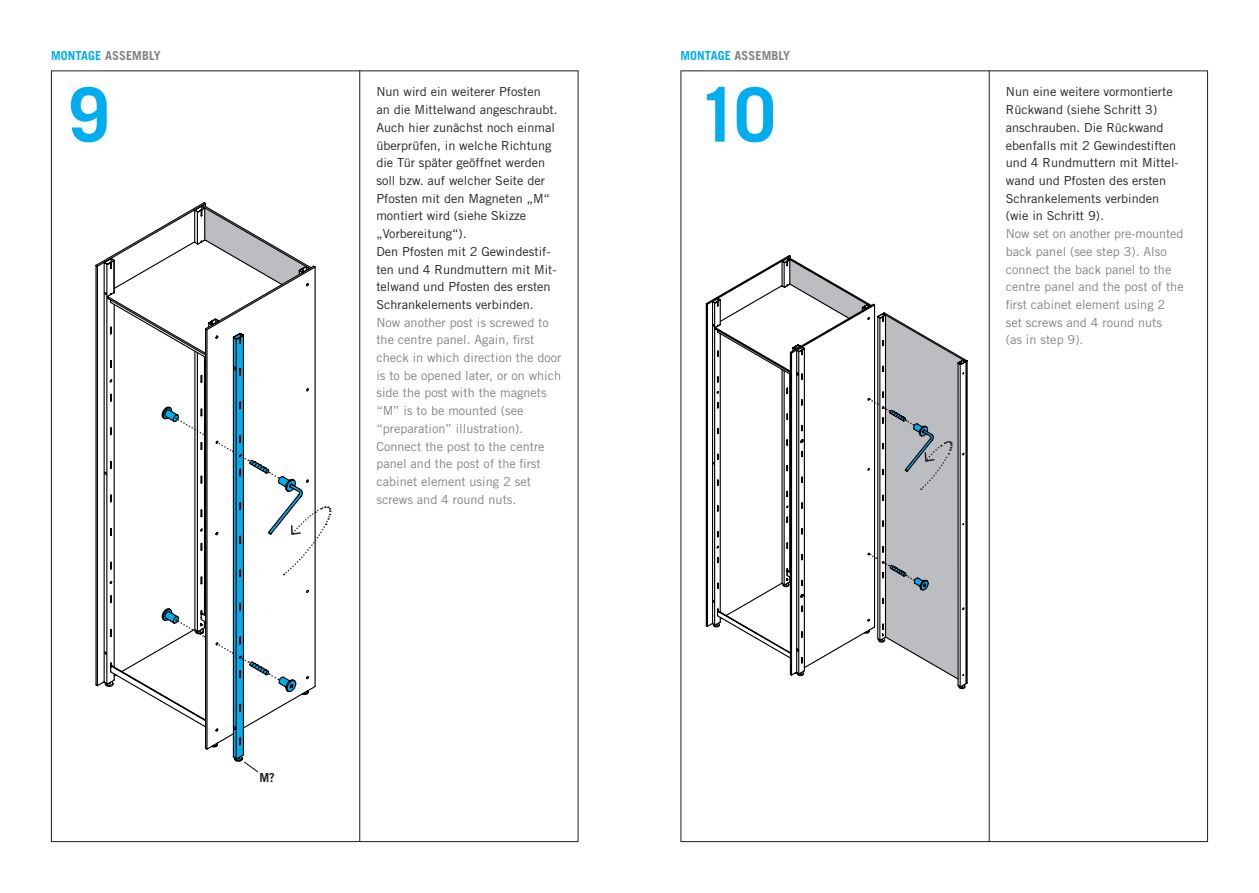
<style>
.page{position:relative;width:1259px;height:893px;background:#fff}
.page>*{position:absolute;margin:0;border:0;box-sizing:border-box;transform-origin:0 0}
.t1{font:700 75px "Trade Gothic LT Std";color:#00aeef}
.t2{font:12.45px/17.7px "Trade Gothic LT Std";color:#231f20}
.t3{font:12.45px/17.7px "Trade Gothic LT Std";color:#808285}
.t4{font:700 12.45px "Trade Gothic LT Std";letter-spacing:.005em;color:#808285}
.t5{font:700 12.45px "Trade Gothic LT Std";color:#231f20}
.s1{color:#00aeef}
</style>
<div class="page">
<hr style="left:989px;top:70px;width:1px;height:772px;background:#231f20">
<svg style="left:705px;top:255px;width:263px;height:430px"></svg>
<svg style="left:785px;top:678px;width:181px;height:12px"></svg>
<svg style="left:712px;top:299px;width:8px;height:3px"></svg>
<hr style="left:714px;top:303px;width:1px;height:322px;background:#000">
<hr style="left:959px;top:364px;width:1px;height:322px;background:#000">
<svg style="left:782px;top:258px;width:184px;height:420px"></svg>
<hr style="left:359px;top:70px;width:1px;height:772px;background:#231f20">
<svg style="left:95px;top:202px;width:221px;height:485px"></svg>
<svg style="left:104px;top:204px;width:207px;height:518px"></svg>
<svg style="left:195px;top:318px;width:114px;height:432px"></svg>
<svg style="left:161px;top:406px;width:43px;height:43px"></svg>
<hr style="left:197px;top:353px;width:1px;height:81px;background:#000">
<hr style="left:194px;top:351px;width:1px;height:279px;background:#000">
<hr style="left:197px;top:433px;width:1px;height:198px;background:#000">
<svg style="left:104px;top:259px;width:10px;height:4px"></svg>
<svg style="left:195px;top:206px;width:114px;height:79px"></svg>
<svg style="left:108px;top:294px;width:3px;height:5px"></svg>
<hr style="left:197px;top:212px;width:1px;height:32px;background:#000">
<hr style="left:204px;top:357px;width:1px;height:258px;background:#000">
<hr style="left:106px;top:264px;width:1px;height:420px;background:#000">
<hr style="left:113px;top:261px;width:1px;height:32px;background:#000">
<svg style="left:209px;top:319px;width:10px;height:7px"></svg>
<svg style="left:161px;top:607px;width:44px;height:37px"></svg>
<svg style="left:216px;top:333px;width:116px;height:440px"></svg>
<p class="t4" style="left:51px;top:48px;width:111px"><span class="s1">MONTAGE</span> ASSEMBLY</p>
<h1 class="t1" style="left:68px;top:69px;width:43px">9</h1>
<p class="t2" style="left:376px;top:83px;width:183px">Nun wird ein weiterer Pfosten<br>an die Mittelwand angeschraubt.<br>Auch hier zunächst noch einmal überprüfen, in welche Richtung die Tür später geöffnet werden soll bzw. auf welcher Seite der<br>Pfosten mit den Magneten „M“ montiert wird (siehe Skizze „Vorbereitung“).<br>Den Pfosten mit 2 Gewindestif&shy;ten und 4 Rundmuttern mit Mit&shy;telwand und Pfosten des ersten<br>Schrankelements verbinden.</p>
<p class="t3" style="left:376px;top:313px;width:187px">Now another post is screwed to the centre panel. Again, first check in which direction the door is to be opened later, or on which side the post with the magnets “M” is to be mounted (see “preparation” illustration).<br>Connect the post to the centre panel and the post of the first cabinet element using 2 set screws and 4 round nuts.</p>
<p class="t5" style="left:259px;top:770px;width:17px">M?</p>
<p class="t4" style="left:680px;top:48px;width:111px"><span class="s1">MONTAGE</span> ASSEMBLY</p>
<h1 class="t1" style="left:697px;top:69px;width:80px">10</h1>
<p class="t2" style="left:1006px;top:83px;width:174px">Nun eine weitere vormontierte<br>Rückwand (siehe Schritt 3) anschrauben. Die Rückwand ebenfalls mit 2 Gewindestiften und 4 Rundmuttern mit Mittel&shy;wand und Pfosten des ersten<br>Schrankelements verbinden (wie in Schritt 9).</p>
<p class="t3" style="left:1006px;top:225px;width:179px">Now set on another pre-mounted back panel (see step 3). Also connect the back panel to the centre panel and the post of the first cabinet element using 2 set screws and 4 round nuts<br>(as in step 9).</p>
</div>
